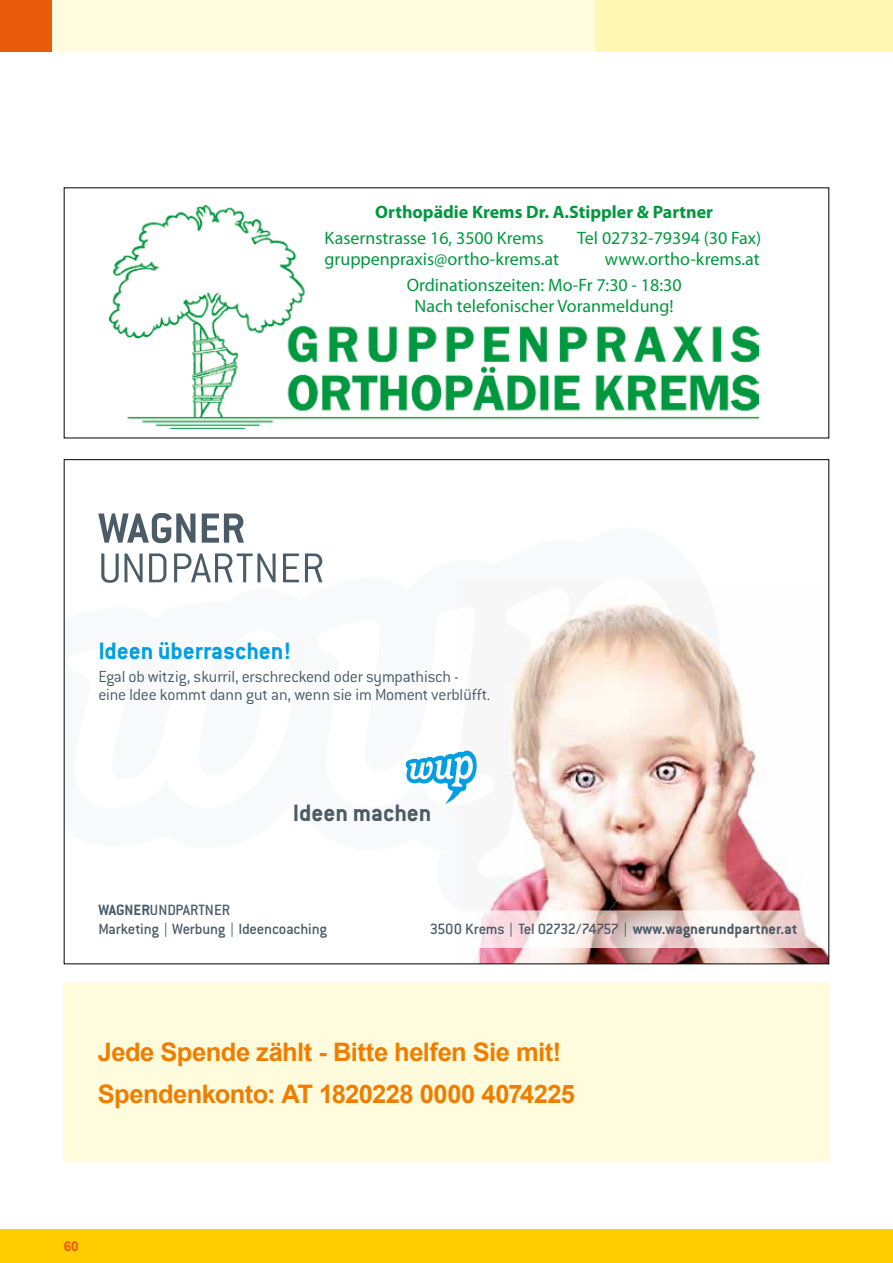
<style>
.page{position:relative;width:893px;height:1263px;background:#fff}
.page>*{position:absolute;margin:0;border:0;box-sizing:border-box;transform-origin:0 0}
.t1{font:700 26.1px "Conduit ITC";color:#009fe3}
.t2{font:700 26.1px "Conduit ITC";color:#4b5c66}
.t3{font:700 25.5px/42px "Arial";letter-spacing:-.02em;color:#ef7d00}
.t4{font:18px/25.5px "Myriad Pro";color:#00983f}
.t5{font:700 18px "Myriad Pro";color:#00983f}
.t6{font:300 17.7px/18.6px "Conduit ITC";letter-spacing:-.01em;color:#4b5c66}
.t7{font:500 16.35px "Conduit ITC";letter-spacing:-.045em;color:#4b5c66}
.t8{font:500 16.35px/19.6px "Conduit ITC";letter-spacing:-.015em;color:#4b5c66}
.t9{font:700 13.5px "Arial";color:#ea5b0b}
.s1{font-weight:700}
.s2{font-family:"Calibri";font-weight:300}
</style>
<div class="page">
<div style="left:0;top:1229px;width:893px;height:34px;background:#fc0"></div>
<div style="left:0;top:0;width:893px;height:51px;background:#fffbdc"></div>
<div style="left:0;top:0;width:51px;height:51px;background:#ea5b0b"></div>
<div style="left:595px;top:0;width:298px;height:51px;background:#fff7b2"></div>
<hr style="left:892px;top:0;width:1px;height:51px;background:#fffbdc">
<img style="left:110px;top:205px;width:648px;height:224px">
<img style="left:549px;top:659px;width:278px;height:303px">
<img style="left:473px;top:948px;width:76px;height:14px">
<img style="left:465px;top:603px;width:258px;height:308px">
<svg style="left:609px;top:911px;width:218px;height:37px"></svg>
<img style="left:480px;top:911px;width:129px;height:37px">
<svg style="left:98px;top:513px;width:97px;height:30px"></svg>
<svg style="left:202px;top:513px;width:42px;height:30px"></svg>
<svg style="left:101px;top:553px;width:42px;height:30px"></svg>
<svg style="left:149px;top:553px;width:17px;height:29px"></svg>
<svg style="left:174px;top:553px;width:102px;height:29px"></svg>
<svg style="left:283px;top:553px;width:16px;height:29px"></svg>
<svg style="left:305px;top:553px;width:17px;height:29px"></svg>
<svg style="left:406px;top:751px;width:71px;height:53px"></svg>
<div style="left:64px;top:983px;width:765px;height:179px;background:#fffbdc"></div>
<p class="t5" style="left:375px;top:200px;width:339px">Orthopädie Krems Dr. A.Stippler &amp; Partner</p>
<p class="t4" style="left:325px;top:225px;width:221px">Kasernstrasse 16, 3500 Krems</p>
<p class="t4" style="left:577px;top:225px;width:185px">Tel 02732-79394 (30 Fax)</p>
<p class="t4" style="left:325px;top:246px;width:236px">gruppenpraxis@ortho-krems.at</p>
<p class="t4" style="left:407px;top:246px;width:354px;text-indent:198px">www.ortho-krems.at<br>Ordinationszeiten: Mo-Fr 7:30 - 18:30</p>
<p class="t4" style="left:415px;top:293px;width:261px">Nach telefonischer Voranmeldung!</p>
<h1 class="t1" style="left:98px;top:636px;width:194px">Ideen überraschen!</h1>
<p class="t6" style="left:98px;top:667px;width:394px">Egal ob witzig, skurril, erschreckend oder sympathisch - eine Idee kommt dann gut an, wenn sie im Moment verblüfft.</p>
<h1 class="t2" style="left:293px;top:797px;width:140px">Ideen machen</h1>
<p class="t8" style="left:98px;top:900px;width:230px"><span class="s1">WAGNER</span>UNDPARTNER<br>Marketing <span class="s2">|</span> Werbung <span class="s2">|</span> Ideencoaching</p>
<p class="t7" style="left:430px;top:920px;width:369px">3500 Krems <span class="s2">|</span> Tel 02732/74757 <span class="s2">|</span> <span class="s1">www.wagnerundpartner.at</span></p>
<h2 class="t3" style="left:98px;top:1031px;width:479px">Jede Spende zählt - Bitte helfen Sie mit!<br>Spendenkonto: AT 1820228 0000 4074225</h2>
<p class="t9" style="left:64px;top:1237px;width:17px">60</p>
</div>
